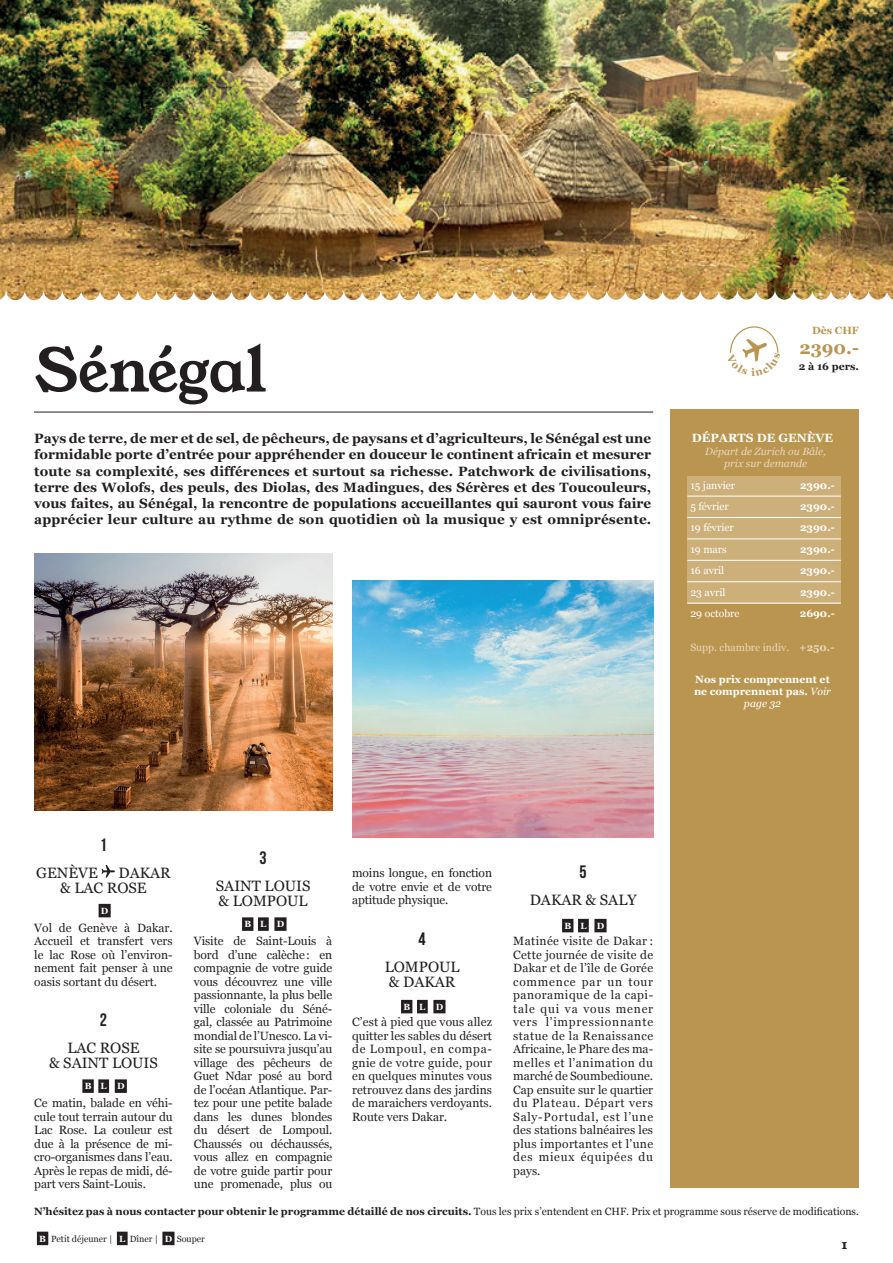
<style>
.page{position:relative;width:893px;height:1263px;background:#fff}
.page>*{position:absolute;margin:0;border:0;box-sizing:border-box;transform-origin:0 0}
.t1{font:60px "Young Serif";letter-spacing:-.005em;color:#231f20}
.t2{font:700 18px "Georgia";color:#ba954f}
.t3{font:18px "Bebas Neue";color:#231f20}
.t4{font:15px/15px "Georgia";color:#231f20}
.t5{font:700 13.5px/16.2px "Georgia";letter-spacing:.015em;color:#231f20;text-align:justify}
.t6{font:13.05px "Young Serif";color:#231f20}
.t7{font:12px/13.5px "Georgia";letter-spacing:-.005em;color:#231f20;text-align:justify}
.t8{font:700 12px "Georgia";color:#fff}
.t9{font:700 10.5px "Georgia";color:#231f20}
.t10{font:700 10.5px/11.7px "Georgia";color:#fff;text-align:center}
.t11{font:10.5px "Georgia";color:#fff}
.t12{font:italic 10.5px/12.6px "Georgia";color:#e9d8bd;text-align:center}
.t13{font:10.5px "Georgia";color:#e9d8bd}
.t14{font:700 10.5px "Georgia";color:#ba954f}
.t15{font:9px "Georgia";color:#231f20}
.t16{font:700 9px "Georgia";color:#fff}
.s1{font-weight:700}
.s2{font-weight:400;font-style:italic}
.s3{font-weight:400}
.s4{font-weight:700;color:#fff}
</style>
<div class="page">
<hr style="left:34px;top:412px;width:619px;height:1px;background:#231f20">
<div style="left:37px;top:1232px;width:11px;height:13px;background:#231f20"></div>
<div style="left:117px;top:1232px;width:11px;height:13px;background:#231f20"></div>
<div style="left:162px;top:1232px;width:13px;height:13px;background:#231f20"></div>
<img style="left:465px;top:0;width:428px;height:300px">
<img style="left:0;top:0;width:465px;height:300px">
<div style="left:670px;top:409px;width:188px;height:778px;background:#ba954f"></div>
<div style="left:242px;top:917px;width:11px;height:14px;background:#231f20"></div>
<div style="left:258px;top:917px;width:11px;height:14px;background:#231f20"></div>
<div style="left:274px;top:917px;width:13px;height:14px;background:#231f20"></div>
<div style="left:401px;top:1000px;width:11px;height:13px;background:#231f20"></div>
<div style="left:417px;top:1000px;width:11px;height:13px;background:#231f20"></div>
<div style="left:433px;top:1000px;width:12px;height:13px;background:#231f20"></div>
<div style="left:99px;top:904px;width:12px;height:13px;background:#231f20"></div>
<div style="left:82px;top:1079px;width:12px;height:14px;background:#231f20"></div>
<div style="left:98px;top:1079px;width:11px;height:14px;background:#231f20"></div>
<div style="left:115px;top:1079px;width:12px;height:14px;background:#231f20"></div>
<svg style="left:102px;top:865px;width:13px;height:13px"></svg>
<div style="left:687px;top:476px;width:154px;height:127px;background:#cdaf7a"></div>
<hr style="left:687px;top:496px;width:154px;height:1px;background:#fff">
<hr style="left:687px;top:517px;width:154px;height:1px;background:#fff">
<hr style="left:687px;top:539px;width:154px;height:1px;background:#fff">
<hr style="left:687px;top:560px;width:154px;height:1px;background:#fff">
<hr style="left:687px;top:581px;width:154px;height:1px;background:#fff">
<hr style="left:687px;top:603px;width:154px;height:1px;background:#fff">
<div style="left:562px;top:919px;width:11px;height:13px;background:#231f20"></div>
<div style="left:578px;top:919px;width:11px;height:13px;background:#231f20"></div>
<div style="left:594px;top:919px;width:13px;height:13px;background:#231f20"></div>
<img style="left:34px;top:554px;width:299px;height:256px">
<img style="left:352px;top:580px;width:301px;height:257px">
<svg style="left:730px;top:326px;width:49px;height:36px"></svg>
<h1 class="t1" style="left:34px;top:329px;width:234px">Sénégal</h1>
<p class="t5" style="left:34px;top:430px;width:619px">Pays de terre, de mer et de sel, de pêcheurs, de paysans et d’agriculteurs, le Sénégal est une formidable porte d’entrée pour appréhender en douceur le continent africain et mesurer toute sa complexité, ses différences et surtout sa richesse. Patchwork de civilisations, terre des Wolofs, des peuls, des Diolas, des Madingues, des Sérères et des Toucouleurs, vous faites, au Sénégal, la rencontre de populations accueillantes qui sauront vous faire apprécier leur culture au rythme de son quotidien où la musique y est omniprésente.</p>
<p class="t14" style="left:812px;top:323px;width:48px">Dès CHF</p>
<h2 class="t2" style="left:799px;top:334px;width:61px">2390.-</h2>
<p class="t9" style="left:799px;top:358px;width:61px">2 à 16 pers.</p>
<p class="t8" style="left:692px;top:429px;width:143px">DÉPARTS DE GENÈVE</p>
<p class="t12" style="left:705px;top:444px;width:122px">Départ de Zurich ou Bâle, prix sur demande</p>
<p class="t11" style="left:690px;top:477px;width:46px">15 janvier</p>
<p class="t10" style="left:800px;top:479px;width:36px">2390.-</p>
<p class="t11" style="left:690px;top:499px;width:40px">5 février</p>
<p class="t10" style="left:800px;top:500px;width:36px">2390.-</p>
<p class="t11" style="left:690px;top:520px;width:45px">19 février</p>
<p class="t10" style="left:800px;top:521px;width:36px">2390.-</p>
<p class="t11" style="left:690px;top:541px;width:38px">19 mars</p>
<p class="t10" style="left:800px;top:543px;width:36px">2390.-</p>
<p class="t11" style="left:690px;top:563px;width:35px">16 avril</p>
<p class="t10" style="left:800px;top:564px;width:36px">2390.-</p>
<p class="t11" style="left:690px;top:584px;width:37px">23 avril</p>
<p class="t10" style="left:800px;top:586px;width:36px">2390.-</p>
<p class="t11" style="left:690px;top:606px;width:51px">29 octobre</p>
<p class="t10" style="left:800px;top:607px;width:36px">2690.-</p>
<p class="t13" style="left:690px;top:639px;width:145px">Supp. chambre indiv. <span class="s1">+250.-</span></p>
<p class="t10" style="left:694px;top:673px;width:139px">Nos prix comprennent et ne comprennent pas. <span class="s2">Voir page 32</span></p>
<h2 class="t3" style="left:100px;top:834px;width:9px">1</h2>
<p class="t4" style="left:36px;top:864px;width:63px">GENÈVE</p>
<p class="t4" style="left:60px;top:864px;width:112px;text-indent:58px">DAKAR &amp; LAC ROSE</p>
<p class="t16" style="left:101px;top:904px;width:9px">D</p>
<p class="t7" style="left:34px;top:920px;width:140px">Vol de Genève à Dakar.<br>Accueil et transfert vers le lac Rose où l’environ&shy;nement fait penser à une oasis sortant du désert.</p>
<h2 class="t3" style="left:100px;top:1010px;width:9px">2</h2>
<p class="t4" style="left:49px;top:1040px;width:110px;text-align:center">LAC ROSE<br>&amp; SAINT LOUIS</p>
<p class="t16" style="left:85px;top:1079px;width:41px">B L - D</p>
<p class="t7" style="left:34px;top:1096px;width:140px">Ce matin, balade en véhi&shy;cule tout terrain autour du Lac Rose. La couleur est due à la présence de mi&shy;cro-organismes dans l’eau.<br>Après le repas de midi, dé&shy;part vers Saint‑Louis.</p>
<h2 class="t3" style="left:260px;top:848px;width:9px">3</h2>
<p class="t4" style="left:216px;top:878px;width:96px">SAINT LOUIS &amp; LOMPOUL</p>
<p class="t16" style="left:244px;top:917px;width:41px">B L - D</p>
<p class="t7" style="left:194px;top:934px;width:140px">Visite de Saint-Louis à bord d’une calèche: en compagnie de votre guide vous découvrez une ville passionnante, la plus belle ville coloniale du Séné&shy;gal, classée au Patrimoine mondial de l’Unesco. La vi&shy;site se poursuivra jusqu’au village des pêcheurs de Guet Ndar posé au bord de l’océan Atlantique. Par&shy;tez pour une petite balade dans les dunes blondes du désert de Lompoul.<br>Chaussés ou déchaussés, vous allez en compagnie de votre guide partir pour une promenade, plus ou</p>
<p class="t7" style="left:352px;top:866px;width:141px">moins longue, en fonction de votre envie et de votre aptitude physique.</p>
<h2 class="t3" style="left:419px;top:929px;width:9px">4</h2>
<p class="t4" style="left:385px;top:959px;width:76px">LOMPOUL &amp; DAKAR</p>
<p class="t16" style="left:403px;top:1000px;width:41px">B L - D</p>
<p class="t7" style="left:352px;top:1015px;width:141px">C’est à pied que vous allez quitter les sables du désert de Lompoul, en compa&shy;gnie de votre guide, pour en quelques minutes vous retrouvez dans des jardins de maraichers verdoyants.<br>Route vers Dakar.</p>
<h2 class="t3" style="left:580px;top:861px;width:9px">5</h2>
<p class="t4" style="left:530px;top:891px;width:108px">DAKAR &amp; SALY</p>
<p class="t16" style="left:564px;top:919px;width:41px">B L - D</p>
<p class="t7" style="left:513px;top:934px;width:141px">Matinée visite de Dakar :<br>Cette journée de visite de Dakar et de l’île de Gorée commence par un tour panoramique de la capi&shy;tale qui va vous mener vers l’impressionnante statue de la Renaissance Africaine, le Phare des ma&shy;melles et l’animation du marché de Soumbedioune.<br>Cap ensuite sur le quartier du Plateau. Départ vers Saly-Portudal, est l’une des stations balnéaires les plus importantes et l’une des mieux équipées du pays.</p>
<p class="t9" style="left:34px;top:1203px;width:826px">N’hésitez pas à nous contacter pour obtenir le programme détaillé de nos circuits. <span class="s3">Tous les prix s’entendent en CHF. Prix et programme sous réserve de modifications.</span></p>
<p class="t15" style="left:39px;top:1232px;width:167px"><span class="s4">B</span> Petit déjeuner | <span class="s4">L</span> Dîner | <span class="s4">D</span> Souper</p>
<p class="t6" style="left:842px;top:1235px;width:7px">1</p>
</div>
